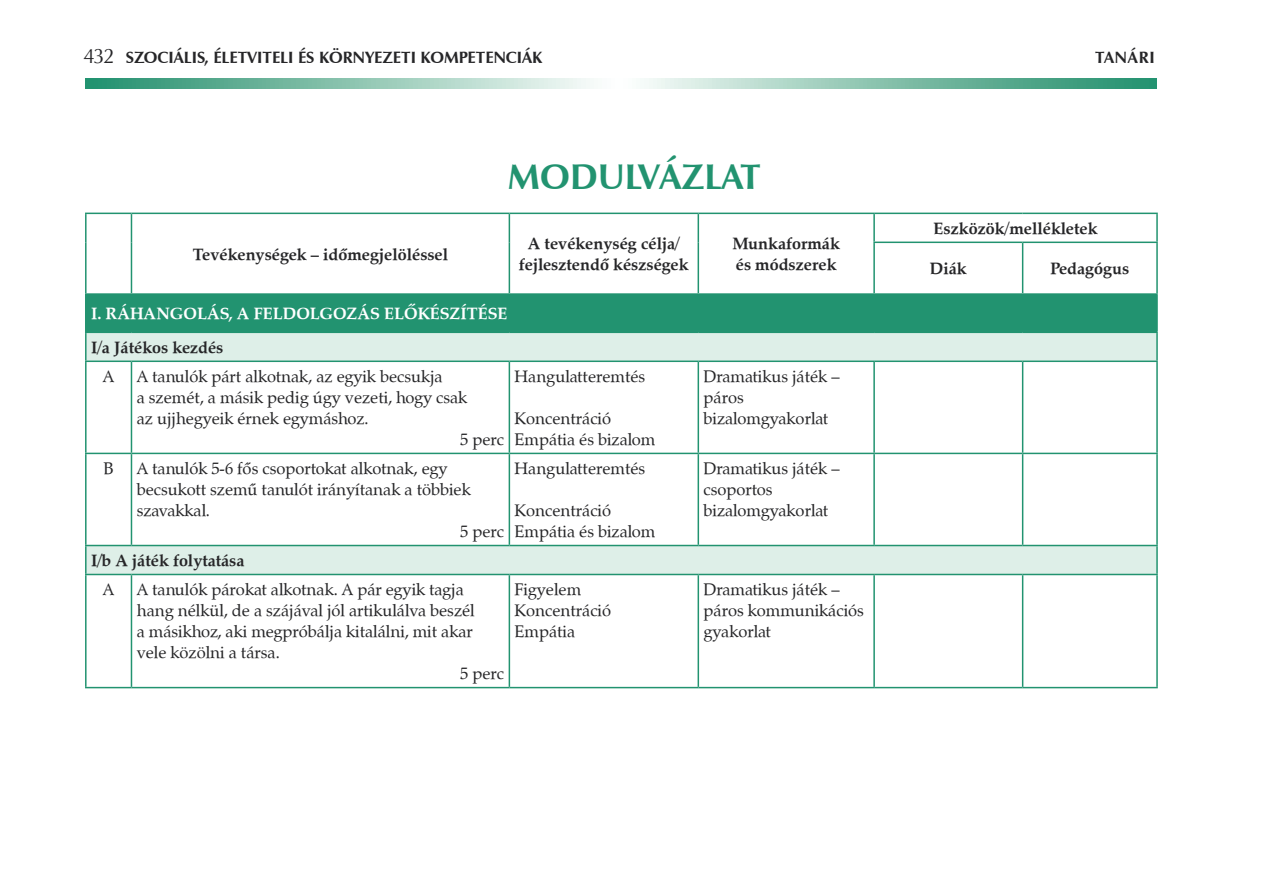
<style>
.page{position:relative;width:1263px;height:893px;background:#fff}
.page>*{position:absolute;margin:0;border:0;box-sizing:border-box;transform-origin:0 0}
.t1{font:700 36px "Zapf Humanist 601 PFL";color:#229370}
.t2{font:16.5px/21px "Zapf Calligraphic 801 PFL";color:#262628}
.t3{font:700 16.5px/21px "Zapf Calligraphic 801 PFL";color:#262628}
.t4{font:700 16.5px "Zapf Humanist 601 PFL";color:#262628}
.t5{font:700 16.5px/33.6px "Zapf Calligraphic 801 PFL";color:#fff}
.s1{font-weight:400;font-size:21px}
.s2{color:#262628}
.s3{font-weight:400}
</style>
<div class="page">
<svg style="left:85px;top:78px;width:1072px;height:11px;background:#8cc4b1"></svg>
<div style="left:86px;top:294px;width:1071px;height:38px;background:#229370"></div>
<svg style="left:87px;top:333px;width:1069px;height:241px"></svg>
<hr style="left:85px;top:213px;width:46px;height:1px;background:#229370">
<hr style="left:85px;top:214px;width:2px;height:28px;background:#229370">
<hr style="left:131px;top:213px;width:378px;height:1px;background:#229370">
<svg style="left:131px;top:214px;width:1px;height:28px"></svg>
<hr style="left:509px;top:213px;width:189px;height:1px;background:#229370">
<svg style="left:509px;top:214px;width:1px;height:28px"></svg>
<hr style="left:698px;top:213px;width:176px;height:1px;background:#229370">
<hr style="left:697px;top:214px;width:2px;height:28px;background:#229370">
<hr style="left:874px;top:213px;width:149px;height:1px;background:#229370">
<hr style="left:873px;top:214px;width:2px;height:28px;background:#229370">
<hr style="left:1023px;top:213px;width:135px;height:1px;background:#229370">
<hr style="left:1156px;top:214px;width:2px;height:28px;background:#229370">
<hr style="left:85px;top:242px;width:2px;height:51px;background:#229370">
<hr style="left:131px;top:242px;width:1px;height:51px;background:#229370">
<hr style="left:509px;top:242px;width:1px;height:51px;background:#229370">
<hr style="left:697px;top:242px;width:2px;height:51px;background:#229370">
<hr style="left:873px;top:242px;width:150px;height:1px;background:#229370">
<hr style="left:873px;top:243px;width:2px;height:50px;background:#229370">
<hr style="left:1023px;top:242px;width:135px;height:1px;background:#229370">
<hr style="left:1022px;top:243px;width:1px;height:50px;background:#229370">
<hr style="left:1156px;top:243px;width:2px;height:50px;background:#229370">
<hr style="left:85px;top:293px;width:46px;height:2px;background:#229370">
<hr style="left:85px;top:295px;width:2px;height:37px;background:#229370">
<hr style="left:131px;top:293px;width:378px;height:2px;background:#229370">
<hr style="left:509px;top:293px;width:189px;height:2px;background:#229370">
<hr style="left:698px;top:293px;width:176px;height:2px;background:#229370">
<hr style="left:874px;top:293px;width:149px;height:2px;background:#229370">
<hr style="left:1023px;top:293px;width:135px;height:2px;background:#229370">
<hr style="left:1156px;top:295px;width:2px;height:37px;background:#229370">
<hr style="left:85px;top:332px;width:46px;height:1px;background:#229370">
<hr style="left:85px;top:333px;width:2px;height:28px;background:#229370">
<hr style="left:131px;top:332px;width:378px;height:1px;background:#229370">
<hr style="left:509px;top:332px;width:189px;height:1px;background:#229370">
<hr style="left:698px;top:332px;width:176px;height:1px;background:#229370">
<hr style="left:874px;top:332px;width:149px;height:1px;background:#229370">
<hr style="left:1023px;top:332px;width:135px;height:1px;background:#229370">
<hr style="left:1156px;top:333px;width:2px;height:28px;background:#229370">
<hr style="left:85px;top:361px;width:46px;height:1px;background:#229370">
<hr style="left:85px;top:362px;width:2px;height:91px;background:#229370">
<hr style="left:131px;top:361px;width:378px;height:1px;background:#229370">
<hr style="left:131px;top:362px;width:1px;height:91px;background:#229370">
<hr style="left:509px;top:361px;width:189px;height:1px;background:#229370">
<hr style="left:509px;top:362px;width:1px;height:91px;background:#229370">
<hr style="left:698px;top:361px;width:176px;height:1px;background:#229370">
<hr style="left:697px;top:362px;width:2px;height:91px;background:#229370">
<hr style="left:874px;top:361px;width:149px;height:1px;background:#229370">
<hr style="left:873px;top:362px;width:2px;height:91px;background:#229370">
<hr style="left:1023px;top:361px;width:135px;height:1px;background:#229370">
<hr style="left:1022px;top:362px;width:1px;height:91px;background:#229370">
<hr style="left:1156px;top:362px;width:2px;height:91px;background:#229370">
<hr style="left:85px;top:453px;width:46px;height:1px;background:#229370">
<hr style="left:85px;top:454px;width:2px;height:91px;background:#229370">
<hr style="left:131px;top:453px;width:378px;height:1px;background:#229370">
<hr style="left:131px;top:454px;width:1px;height:91px;background:#229370">
<hr style="left:509px;top:453px;width:189px;height:1px;background:#229370">
<hr style="left:509px;top:454px;width:1px;height:91px;background:#229370">
<hr style="left:698px;top:453px;width:176px;height:1px;background:#229370">
<hr style="left:697px;top:454px;width:2px;height:91px;background:#229370">
<hr style="left:874px;top:453px;width:149px;height:1px;background:#229370">
<hr style="left:873px;top:454px;width:2px;height:91px;background:#229370">
<hr style="left:1023px;top:453px;width:135px;height:1px;background:#229370">
<hr style="left:1022px;top:454px;width:1px;height:91px;background:#229370">
<hr style="left:1156px;top:454px;width:2px;height:91px;background:#229370">
<hr style="left:85px;top:545px;width:46px;height:1px;background:#229370">
<hr style="left:85px;top:546px;width:2px;height:28px;background:#229370">
<hr style="left:131px;top:545px;width:378px;height:1px;background:#229370">
<hr style="left:509px;top:545px;width:189px;height:1px;background:#229370">
<hr style="left:698px;top:545px;width:176px;height:1px;background:#229370">
<hr style="left:874px;top:545px;width:149px;height:1px;background:#229370">
<hr style="left:1023px;top:545px;width:135px;height:1px;background:#229370">
<hr style="left:1156px;top:546px;width:2px;height:28px;background:#229370">
<hr style="left:85px;top:574px;width:46px;height:1px;background:#229370">
<hr style="left:85px;top:575px;width:2px;height:112px;background:#229370">
<hr style="left:131px;top:574px;width:378px;height:1px;background:#229370">
<hr style="left:131px;top:575px;width:1px;height:112px;background:#229370">
<hr style="left:509px;top:574px;width:189px;height:1px;background:#229370">
<hr style="left:509px;top:575px;width:1px;height:112px;background:#229370">
<hr style="left:698px;top:574px;width:176px;height:1px;background:#229370">
<hr style="left:697px;top:575px;width:2px;height:112px;background:#229370">
<hr style="left:874px;top:574px;width:149px;height:1px;background:#229370">
<hr style="left:873px;top:575px;width:2px;height:112px;background:#229370">
<hr style="left:1023px;top:574px;width:135px;height:1px;background:#229370">
<hr style="left:1022px;top:575px;width:1px;height:112px;background:#229370">
<hr style="left:1156px;top:575px;width:2px;height:112px;background:#229370">
<hr style="left:85px;top:687px;width:46px;height:1px;background:#229370">
<hr style="left:131px;top:687px;width:378px;height:1px;background:#229370">
<hr style="left:509px;top:687px;width:189px;height:1px;background:#229370">
<hr style="left:698px;top:687px;width:176px;height:1px;background:#229370">
<hr style="left:874px;top:687px;width:149px;height:1px;background:#229370">
<hr style="left:1023px;top:687px;width:135px;height:1px;background:#229370">
<p class="t4" style="left:83px;top:47px;width:460px"><span class="s1">432</span> SZOCIÁLIS, ÉLETVITELI ÉS KÖRNYEZETI KOMPETENCIÁK</p>
<p class="t4" style="left:1095px;top:47px;width:61px">TANÁRI</p>
<p class="t1" style="left:508px;top:154px;width:254px">MODULVÁZLAT</p>
<p class="t3" style="left:193px;top:243px;width:257px">Tevékenységek – időmegjelöléssel</p>
<p class="t3" style="left:519px;top:233px;width:171px;text-align:center">A tevékenység célja/ fejlesztendő készségek</p>
<p class="t3" style="left:732px;top:233px;width:109px">Munkaformák és módszerek</p>
<p class="t5" style="left:91px;top:297px;width:418px">I. RÁHANGOLÁS, A FELDOLGOZÁS ELŐKÉSZÍTÉSE<br><span class="s2">I/a Játékos kezdés</span></p>
<p class="t2" style="left:103px;top:366px;width:13px">A</p>
<p class="t2" style="left:137px;top:366px;width:307px">A tanulók párt alkotnak, az egyik becsukja</p>
<p class="t2" style="left:137px;top:387px;width:332px">a szemét, a másik pedig úgy vezeti, hogy csak</p>
<p class="t2" style="left:137px;top:408px;width:233px">az ujjhegyeik érnek egymáshoz.</p>
<p class="t2" style="left:460px;top:429px;width:45px">5 perc</p>
<p class="t2" style="left:104px;top:458px;width:12px">B</p>
<p class="t2" style="left:137px;top:458px;width:312px">A tanulók 5-6 fôs csoportokat alkotnak, egy</p>
<p class="t2" style="left:137px;top:479px;width:335px">becsukott szemû tanulót irányítanak a többiek</p>
<p class="t2" style="left:137px;top:500px;width:75px">szavakkal.</p>
<p class="t2" style="left:460px;top:521px;width:45px">5 perc</p>
<p class="t3" style="left:103px;top:546px;width:143px;line-height:29.1px;text-indent:-12px">I/b A játék folytatása<br><span class="s3">A</span></p>
<p class="t2" style="left:137px;top:579px;width:329px">A tanulók párokat alkotnak. A pár egyik tagja</p>
<p class="t2" style="left:137px;top:600px;width:339px">hang nélkül, de a szájával jól artikulálva beszél</p>
<p class="t2" style="left:137px;top:621px;width:338px">a másikhoz, aki megpróbálja kitalálni, mit akar</p>
<p class="t2" style="left:137px;top:642px;width:145px">vele közölni a társa.</p>
<p class="t2" style="left:460px;top:663px;width:45px">5 perc</p>
<p class="t2" style="left:515px;top:366px;width:132px">Hangulatteremtés</p>
<p class="t2" style="left:515px;top:408px;width:142px">Koncentráció<br>Empátia és bizalom</p>
<p class="t2" style="left:515px;top:458px;width:132px">Hangulatteremtés</p>
<p class="t2" style="left:515px;top:500px;width:142px">Koncentráció<br>Empátia és bizalom</p>
<p class="t2" style="left:703px;top:366px;width:138px">Dramatikus játék – páros bizalomgyakorlat</p>
<p class="t2" style="left:703px;top:458px;width:138px">Dramatikus játék – csoportos bizalomgyakorlat</p>
<p class="t2" style="left:515px;top:579px;width:98px">Figyelem<br>Koncentráció<br>Empátia</p>
<p class="t2" style="left:703px;top:579px;width:162px">Dramatikus játék – páros kommunikációs gyakorlat</p>
<p class="t3" style="left:933px;top:218px;width:166px">Eszközök/mellékletek</p>
<p class="t3" style="left:930px;top:258px;width:38px">Diák</p>
<p class="t3" style="left:1050px;top:258px;width:80px">Pedagógus</p>
</div>
